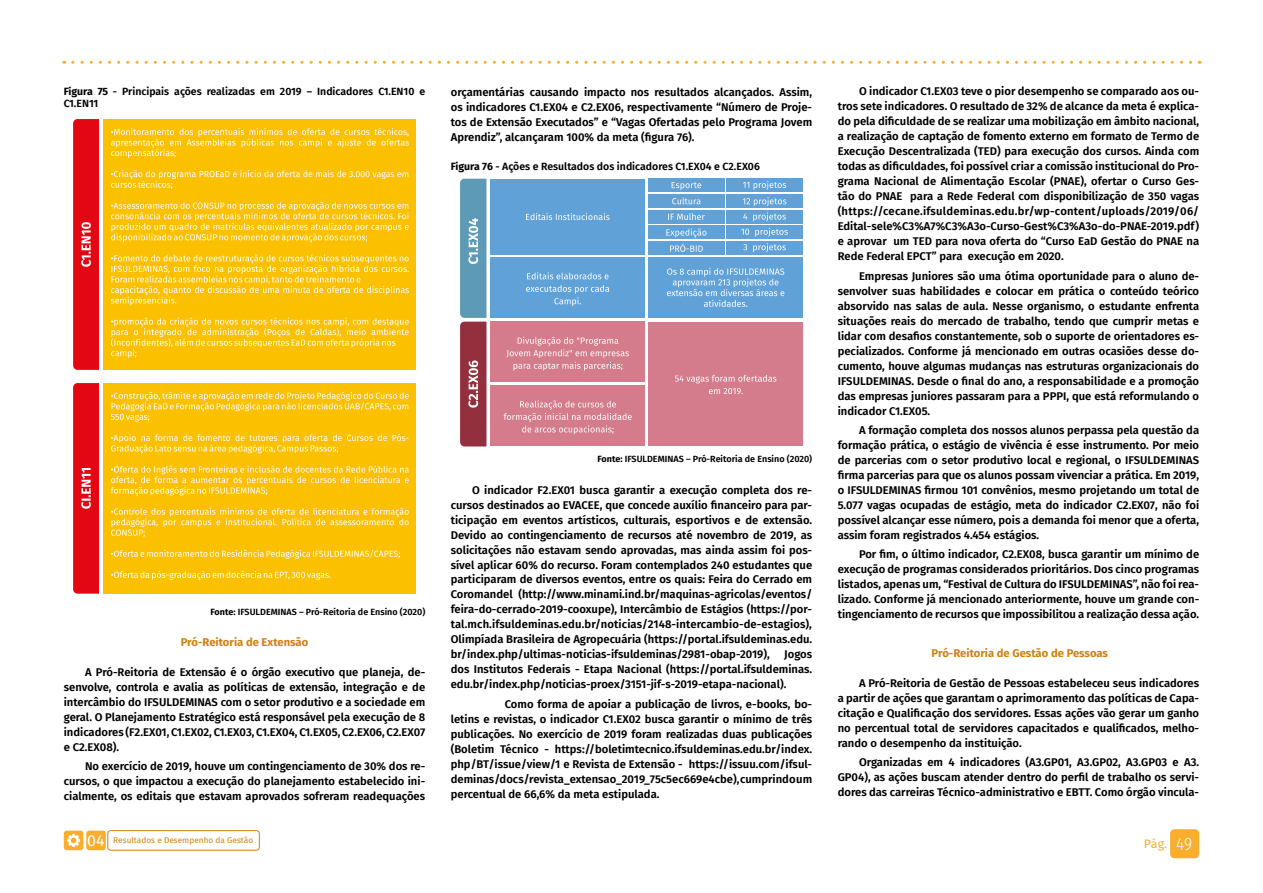
<style>
.page{position:relative;width:1263px;height:893px;background:#fff}
.page>*{position:absolute;margin:0;border:0;box-sizing:border-box;transform-origin:0 0}
.t1{font:12.3px "Fira Sans";color:#f9ae2d}
.t2{font:600 11.25px/15px "Fira Sans";color:#000;text-align:justify}
.t3{font:700 11.25px "Fira Sans";color:#d08111}
.t4{font:600 10.5px/12px "Fira Sans";color:#000}
.t5{font:600 9px "Fira Sans";color:#000}
.t6{font:8.25px "Fira Sans";color:#d08111}
.s1{font-weight:700}
.s2{font-size:15.9px;color:#fff}
.s3{font-family:"Fira Sans Condensed";font-weight:300;font-size:18px;color:#fff}
</style>
<div class="page">
<svg style="left:73px;top:61px;width:1127px;height:3px"></svg>
<div style="left:1170px;top:829px;width:29px;height:29px;background:#f9ae2d;border-radius:4px"></div>
<div style="left:64px;top:831px;width:19px;height:19px;background:#f9ae2d;border-radius:3px"></div>
<div style="left:107px;top:830px;width:153px;height:21px;border:1px solid #d08111;border-radius:3px"></div>
<div style="left:86px;top:831px;width:20px;height:19px;background:#f9ae2d;border-radius:3px"></div>
<svg style="left:67px;top:834px;width:13px;height:13px"></svg>
<div style="left:104px;top:119px;width:312px;height:251px;background:#fbc000"></div>
<svg style="left:111px;top:128px;width:298px;height:230px"></svg>
<svg style="left:73px;top:119px;width:26px;height:251px;background:#e30f1b"></svg>
<div style="left:104px;top:383px;width:312px;height:211px;background:#fbc000"></div>
<svg style="left:111px;top:434px;width:298px;height:146px"></svg>
<svg style="left:111px;top:392px;width:298px;height:30px"></svg>
<svg style="left:73px;top:383px;width:26px;height:211px;background:#e4101c"></svg>
<div style="left:648px;top:179px;width:76px;height:13px;background:#60a1d8"></div>
<div style="left:490px;top:179px;width:155px;height:75px;background:#60a1d8"></div>
<div style="left:726px;top:179px;width:77px;height:13px;background:#60a1d8"></div>
<div style="left:648px;top:194px;width:76px;height:14px;background:#60a1d8"></div>
<div style="left:648px;top:210px;width:76px;height:13px;background:#60a1d8"></div>
<div style="left:648px;top:225px;width:76px;height:14px;background:#60a1d8"></div>
<div style="left:726px;top:194px;width:77px;height:14px;background:#60a1d8"></div>
<div style="left:726px;top:210px;width:77px;height:13px;background:#60a1d8"></div>
<div style="left:726px;top:225px;width:77px;height:14px;background:#60a1d8"></div>
<div style="left:490px;top:257px;width:155px;height:61px;background:#60a1d8"></div>
<div style="left:648px;top:257px;width:155px;height:61px;background:#60a1d8"></div>
<div style="left:490px;top:322px;width:155px;height:60px;background:#d47c8c"></div>
<div style="left:490px;top:385px;width:155px;height:61px;background:#d47c8c"></div>
<div style="left:648px;top:322px;width:155px;height:124px;background:#d47c8c"></div>
<svg style="left:460px;top:179px;width:26px;height:267px;background:#817387"></svg>
<svg style="left:526px;top:213px;width:83px;height:7px"></svg>
<svg style="left:526px;top:272px;width:83px;height:34px"></svg>
<svg style="left:667px;top:268px;width:117px;height:39px"></svg>
<svg style="left:672px;top:182px;width:29px;height:8px"></svg>
<svg style="left:743px;top:181px;width:43px;height:9px"></svg>
<svg style="left:672px;top:198px;width:29px;height:6px"></svg>
<svg style="left:743px;top:197px;width:43px;height:9px"></svg>
<svg style="left:668px;top:213px;width:37px;height:7px"></svg>
<svg style="left:743px;top:213px;width:43px;height:8px"></svg>
<svg style="left:666px;top:229px;width:40px;height:9px"></svg>
<svg style="left:741px;top:228px;width:47px;height:9px"></svg>
<div style="left:648px;top:241px;width:76px;height:13px;background:#60a1d8"></div>
<div style="left:726px;top:241px;width:77px;height:13px;background:#60a1d8"></div>
<svg style="left:670px;top:244px;width:33px;height:8px"></svg>
<svg style="left:743px;top:243px;width:43px;height:9px"></svg>
<svg style="left:506px;top:337px;width:123px;height:34px"></svg>
<svg style="left:504px;top:400px;width:128px;height:34px"></svg>
<svg style="left:675px;top:375px;width:101px;height:19px"></svg>
<p class="t4" style="left:64px;top:85px;width:363px"><span class="s1">Figura 75</span> - Principais ações realizadas em 2019 – Indicadores C1.EN10 e<br>C1.EN11</p>
<p class="t2" style="left:451px;top:83px;width:363px">orçamentárias causando impacto nos resultados alcançados. Assim, os indicadores C1.EX04 e C2.EX06, respectivamente “Número de Proje&shy;tos de Extensão Executados” e “Vagas Ofertadas pelo Programa Jovem Aprendiz”, alcançaram 100% da meta (figura 76).</p>
<p class="t4" style="left:451px;top:159px;width:311px"><span class="s1">Figura 76</span> - Ações e Resultados dos indicadores C1.EX04 e C2.EX06</p>
<p class="t5" style="left:211px;top:605px;width:216px"><span class="s1">Fonte:</span> IFSULDEMINAS – Pró-Reitoria de Ensino (2020)</p>
<p class="t3" style="left:181px;top:632px;width:129px">Pró-Reitoria de Extensão</p>
<p class="t2" style="left:64px;top:664px;width:363px;text-indent:21px">A Pró-Reitoria de Extensão é o órgão executivo que planeja, de&shy;senvolve, controla e avalia as políticas de extensão, integração e de intercâmbio do IFSULDEMINAS com o setor produtivo e a sociedade em geral. O Planejamento Estratégico está responsável pela execução de 8 indicadores (F2.EX01, C1.EX02, C1.EX03, C1.EX04, C1.EX05, C2.EX06, C2.EX07 e C2.EX08).</p>
<p class="t2" style="left:64px;top:758px;width:363px;text-indent:21px">No exercício de 2019, houve um contingenciamento de 30% dos re&shy;cursos, o que impactou a execução do planejamento estabelecido ini&shy;cialmente, os editais que estavam aprovados sofreram readequações</p>
<p class="t6" style="left:87px;top:834px;width:168px"><span class="s2">04</span> Resultados e Desempenho da Gestão</p>
<p class="t5" style="left:597px;top:451px;width:216px"><span class="s1">Fonte:</span> IFSULDEMINAS – Pró-Reitoria de Ensino (2020)</p>
<p class="t2" style="left:451px;top:481px;width:363px;text-indent:21px">O indicador F2.EX01 busca garantir a execução completa dos re&shy;cursos destinados ao EVACEE, que concede auxílio financeiro para par&shy;ticipação em eventos artísticos, culturais, esportivos e de extensão.<br>Devido ao contingenciamento de recursos até novembro de 2019, as solicitações não estavam sendo aprovadas, mas ainda assim foi pos&shy;sível aplicar 60% do recurso. Foram contemplados 240 estudantes que participaram de diversos eventos, entre os quais: Feira do Cerrado em Coromandel (http://www.minami.ind.br/maquinas-agricolas/eventos/ feira-do-cerrado-2019-cooxupe), Intercâmbio de Estágios (https://por&shy;tal.mch.ifsuldeminas.edu.br/noticias/2148-intercambio-de-estagios), Olimpíada Brasileira de Agropecuária (https://portal.ifsuldeminas.edu. br/index.php/ultimas-noticias-ifsuldeminas/2981-obap-2019),</p>
<p class="t2" style="left:451px;top:646px;width:363px;text-indent:333px">Jogos dos Institutos Federais - Etapa Nacional (https://portal.ifsuldeminas. edu.br/index.php/noticias-proex/3151-jif-s-2019-etapa-nacional).</p>
<p class="t2" style="left:451px;top:696px;width:363px;text-indent:54px">Como forma de apoiar a publicação de livros, e-books, bo&shy;letins e revistas, o indicador C1.EX02 busca garantir o mínimo de três publicações. No exercício de 2019 foram realizadas duas publicações (Boletim Técnico - https://boletimtecnico.ifsuldeminas.edu.br/index. php/BT/issue/view/1 e Revista de Extensão - https://issuu.com/ifsul&shy;deminas/docs/revista_extensao_2019_75c5ec669e4cbe), cumprindo um percentual de 66,6% da meta estipulada.</p>
<p class="t2" style="left:838px;top:83px;width:363px;text-indent:21px">O indicador C1.EX03 teve o pior desempenho se comparado aos ou&shy;tros sete indicadores. O resultado de 32% de alcance da meta é explica&shy;do pela dificuldade de se realizar uma mobilização em âmbito nacional, a realização de captação de fomento externo em formato de Termo de Execução Descentralizada (TED) para execução dos cursos. Ainda com todas as dificuldades, foi possível criar a comissão institucional do Pro&shy;grama Nacional de Alimentação Escolar (PNAE), ofertar o Curso Ges&shy;tão do PNAE para a Rede Federal com disponibilização de 350 vagas (https://cecane.ifsuldeminas.edu.br/wp-content/uploads/2019/06/ Edital-sele%C3%A7%C3%A3o-Curso-Gest%C3%A3o-do-PNAE-2019.pdf) e aprovar um TED para nova oferta do “Curso EaD Gestão do PNAE na Rede Federal EPCT” para execução em 2020.</p>
<p class="t2" style="left:838px;top:268px;width:363px;text-indent:21px">Empresas Juniores são uma ótima oportunidade para o aluno de&shy;senvolver suas habilidades e colocar em prática o conteúdo teórico absorvido nas salas de aula. Nesse organismo, o estudante enfrenta situações reais do mercado de trabalho, tendo que cumprir metas e lidar com desafios constantemente, sob o suporte de orientadores es&shy;pecializados. Conforme já mencionado em outras ocasiões desse do&shy;cumento, houve algumas mudanças nas estruturas organizacionais do IFSULDEMINAS. Desde o final do ano, a responsabilidade e a promoção das empresas juniores passaram para a PPPI, que está reformulando o indicador C1.EX05.</p>
<p class="t2" style="left:838px;top:422px;width:363px;text-indent:21px">A formação completa dos nossos alunos perpassa pela questão da formação prática, o estágio de vivência é esse instrumento. Por meio de parcerias com o setor produtivo local e regional, o IFSULDEMINAS firma parcerias para que os alunos possam vivenciar a prática. Em 2019, o IFSULDEMINAS firmou 101 convênios, mesmo projetando um total de 5.077 vagas ocupadas de estágio, meta do indicador C2.EX07, não foi possível alcançar esse número, pois a demanda foi menor que a oferta, assim foram registrados 4.454 estágios.</p>
<p class="t2" style="left:838px;top:546px;width:363px;text-indent:21px">Por fim, o último indicador, C2.EX08, busca garantir um mínimo de execução de programas considerados prioritários. Dos cinco programas listados, apenas um, “Festival de Cultura do IFSULDEMINAS”, não foi rea&shy;lizado. Conforme já mencionado anteriormente, houve um grande con&shy;tingenciamento de recursos que impossibilitou a realização dessa ação.</p>
<p class="t3" style="left:932px;top:643px;width:178px">Pró-Reitoria de Gestão de Pessoas</p>
<p class="t2" style="left:838px;top:675px;width:363px;text-indent:21px">A Pró-Reitoria de Gestão de Pessoas estabeleceu seus indicadores a partir de ações que garantam o aprimoramento das políticas de Capa&shy;citação e Qualificação dos servidores. Essas ações vão gerar um ganho no percentual total de servidores capacitados e qualificados, melho&shy;rando o desempenho da instituição.</p>
<p class="t2" style="left:838px;top:754px;width:363px;text-indent:21px">Organizadas em 4 indicadores (A3.GP01, A3.GP02, A3.GP03 e A3.<br>GP04), as ações buscam atender dentro do perfil de trabalho os servi&shy;dores das carreiras Técnico-administrativo e EBTT. Como órgão vincula-</p>
<p class="t1" style="left:1144px;top:835px;width:50px">Pág. <span class="s3">49</span></p>
</div>
